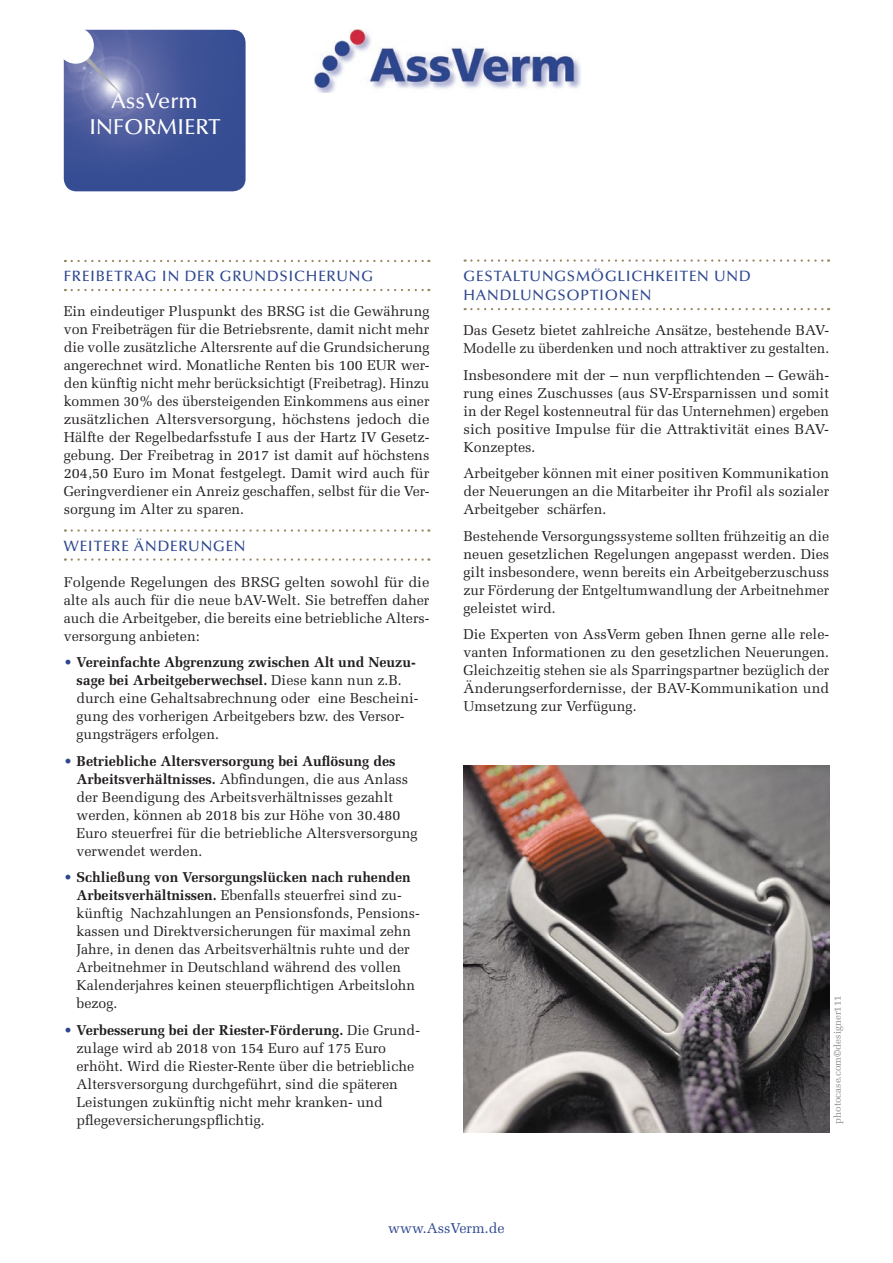
<style>
.page{position:relative;width:893px;height:1263px;background:#fff}
.page>*{position:absolute;margin:0;border:0;box-sizing:border-box;transform-origin:0 0}
.t1{font:500 21.75px/25.5px "Optima LT Std";color:#fff;text-align:center}
.t2{font:500 15px/19.5px "Optima LT Std";letter-spacing:.055em;color:#2d478f}
.t3{font:14.25px/18px "Melior LT Std";color:#231f20;text-align:justify}
.t4{font:14.25px "Melior LT Std";color:#2d478f}
.t5{font:9.75px "Melior LT Std";color:#8a8c8f}
.s1{color:#2d478f}
.s2{font-weight:700}
</style>
<div class="page">
<img style="left:315px;top:30px;width:265px;height:62px">
<img style="left:64px;top:30px;width:182px;height:161px">
<svg style="left:66px;top:38px;width:56px;height:57px"></svg>
<div style="left:57px;top:27px;width:37px;height:37px;background:#fff;border-radius:50%"></div>
<svg style="left:72px;top:260px;width:357px;height:2px"></svg>
<svg style="left:72px;top:289px;width:357px;height:2px"></svg>
<svg style="left:72px;top:529px;width:357px;height:3px"></svg>
<svg style="left:72px;top:558px;width:357px;height:3px"></svg>
<svg style="left:465px;top:259px;width:364px;height:3px"></svg>
<svg style="left:465px;top:308px;width:364px;height:2px"></svg>
<img style="left:463px;top:766px;width:366px;height:366px">
<h1 class="t1" style="left:89px;top:89px;width:133px">ASSVERM<br>INFORMIERT</h1>
<p class="t2" style="left:64px;top:267px;width:311px">FREIBETRAG IN DER GRUNDSICHERUNG</p>
<p class="t3" style="left:64px;top:302px;width:367px">Ein eindeutiger Pluspunkt des BRSG ist die Gewährung von Freibeträgen für die Betriebsrente, damit nicht mehr die volle zusätzliche Altersrente auf die Grundsicherung angerechnet wird. Monatliche Renten bis 100 EUR wer&shy;den künftig nicht mehr berücksichtigt (Freibetrag). Hinzu kommen 30% des übersteigenden Einkommens aus einer zusätzlichen Altersversorgung, höchstens jedoch die Hälfte der Regelbedarfsstufe I aus der Hartz IV Gesetz&shy;gebung. Der Freibetrag in 2017 ist damit auf höchstens 204,50 Euro im Monat festgelegt. Damit wird auch für Geringverdiener ein Anreiz geschaffen, selbst für die Ver&shy;sorgung im Alter zu sparen.</p>
<p class="t2" style="left:64px;top:536px;width:183px">WEITERE ÄNDERUNGEN</p>
<p class="t3" style="left:64px;top:573px;width:367px">Folgende Regelungen des BRSG gelten sowohl für die alte als auch für die neue bAV-Welt. Sie betreffen daher auch die Arbeitgeber, die bereits eine betriebliche Alters&shy;versorgung anbieten:</p>
<p class="t3" style="left:77px;top:653px;width:343px;text-align:left;text-indent:-13px"><span class="s1">•</span> <span class="s2">Vereinfachte Abgrenzung zwischen Alt und Neuzu&shy;sage bei Arbeitgeberwechsel.</span> Diese kann nun z.B. durch eine Gehaltsabrechnung oder eine Bescheini&shy;gung des vorherigen Arbeitgebers bzw. des Versor&shy;gungsträgers erfolgen.</p>
<p class="t3" style="left:77px;top:752px;width:343px;text-align:left;text-indent:-13px"><span class="s1">•</span> <span class="s2">Betriebliche Altersversorgung bei Auflösung des Arbeitsverhältnisses.</span> Abfindungen, die aus Anlass der Beendigung des Arbeitsverhältnisses gezahlt werden, können ab 2018 bis zur Höhe von 30.480<br>Euro steuerfrei für die betriebliche Altersversorgung verwendet werden.</p>
<p class="t3" style="left:77px;top:868px;width:345px;text-align:left;text-indent:-13px"><span class="s1">•</span> <span class="s2">Schließung von Versorgungslücken nach ruhenden Arbeitsverhältnissen.</span> Ebenfalls steuerfrei sind zu&shy;künftig Nachzahlungen an Pensionsfonds, Pensions&shy;kassen und Direktversicherungen für maximal zehn Jahre, in denen das Arbeitsverhältnis ruhte und der Arbeitnehmer in Deutschland während des vollen Kalenderjahres keinen steuerpflichtigen Arbeitslohn bezog.</p>
<p class="t3" style="left:77px;top:1021px;width:345px;text-align:left;text-indent:-13px"><span class="s1">•</span> <span class="s2">Verbesserung bei der Riester-Förderung.</span> Die Grund&shy;zulage wird ab 2018 von 154 Euro auf 175 Euro erhöht. Wird die Riester-Rente über die betriebliche Altersversorgung durchgeführt, sind die späteren Leistungen zukünftig nicht mehr kranken- und pflegeversicherungspflichtig.</p>
<p class="t2" style="left:463px;top:266px;width:289px">GESTALTUNGSMÖGLICHKEITEN UND<br>HANDLUNGSOPTIONEN</p>
<p class="t3" style="left:463px;top:321px;width:367px">Das Gesetz bietet zahlreiche Ansätze, bestehende BAV-<br>Modelle zu überdenken und noch attraktiver zu gestalten.</p>
<p class="t3" style="left:463px;top:366px;width:367px">Insbesondere mit der – nun verpflichtenden – Gewäh&shy;rung eines Zuschusses (aus SV-Ersparnissen und somit in der Regel kostenneutral für das Unternehmen) ergeben sich positive Impulse für die Attraktivität eines BAV-Konzeptes.</p>
<p class="t3" style="left:463px;top:464px;width:367px">Arbeitgeber können mit einer positiven Kommunikation der Neuerungen an die Mitarbeiter ihr Profil als sozialer Arbeitgeber schärfen.</p>
<p class="t3" style="left:463px;top:527px;width:367px">Bestehende Versorgungssysteme sollten frühzeitig an die neuen gesetzlichen Regelungen angepasst werden. Dies gilt insbesondere, wenn bereits ein Arbeitgeberzuschuss zur Förderung der Entgeltumwandlung der Arbeitnehmer geleistet wird.</p>
<p class="t3" style="left:463px;top:625px;width:367px">Die Experten von AssVerm geben Ihnen gerne alle rele&shy;vanten Informationen zu den gesetzlichen Neuerungen.<br>Gleichzeitig stehen sie als Sparringspartner bezüglich der Änderungserfordernisse, der BAV-Kommunikation und Umsetzung zur Verfügung.</p>
<p class="t5" style="left:832px;top:1123px;width:130px;rotate:-90deg">photocase.com©designer111</p>
<p class="t4" style="left:388px;top:1220px;width:118px">www.AssVerm.de</p>
</div>
